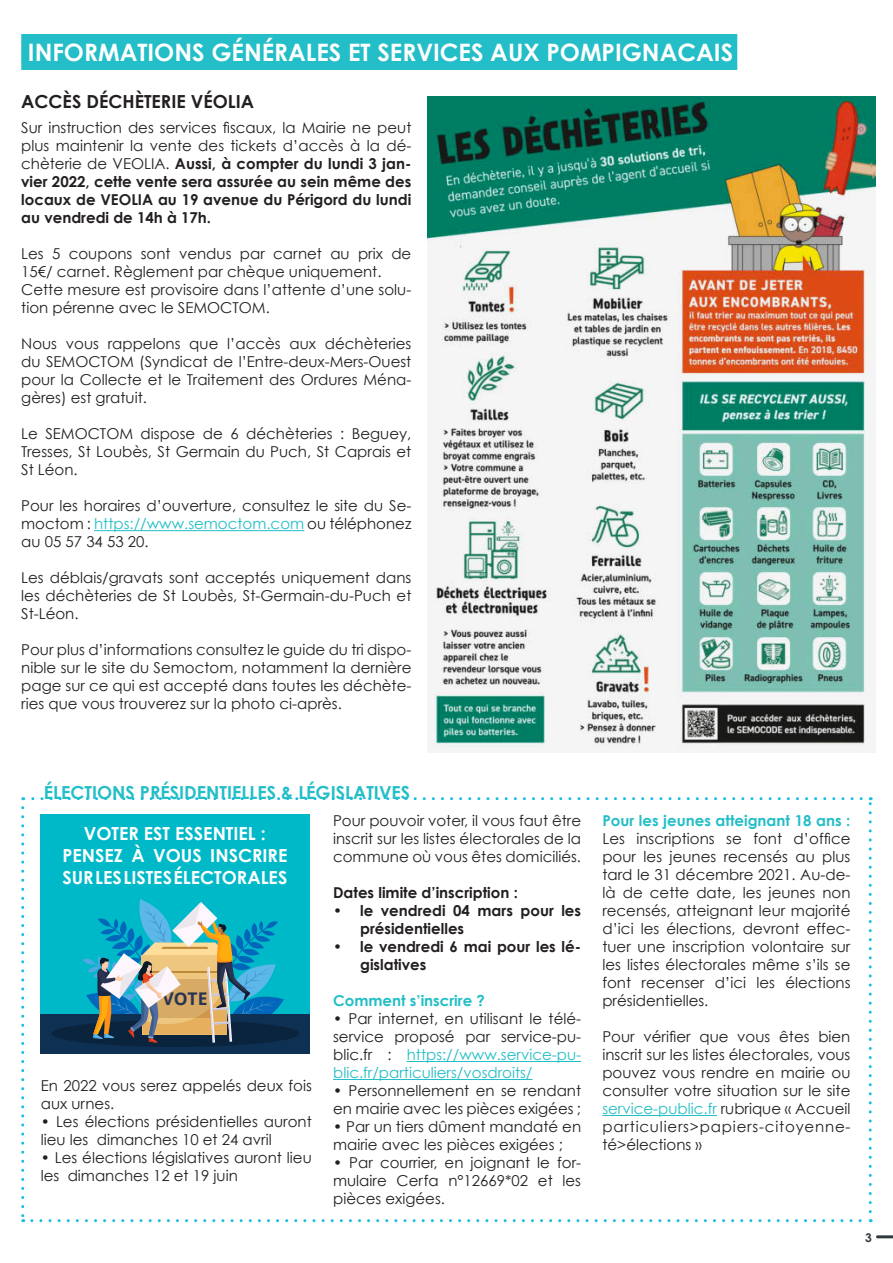
<style>
.page{position:relative;width:893px;height:1263px;background:#fff}
.page>*{position:absolute;margin:0;border:0;box-sizing:border-box;transform-origin:0 0}
.t1{font:700 24px "Century Gothic";color:#fff}
.t2{font:700 18px/21.6px "Century Gothic";color:#fff;text-align:center}
.t3{font:700 18px "Century Gothic";color:#23bec7}
.t4{font:700 18px "Century Gothic";color:#231f20}
.t5{font:700 17.55px "Open Sans";color:#2a3553}
.t6{font:15px/18px "Century Gothic";color:#231f20;text-align:justify}
.t7{font:700 15px/18px "Century Gothic";color:#231f20}
.t8{font:700 15px "Century Gothic";color:#23bec7}
.t9{font:700 12px "Century Gothic";color:#303b3d}
.s1{font-weight:400}
.s2{color:#23bec7}
</style>
<div class="page">
<hr style="left:877px;top:1235px;width:16px;height:3px;background:#303b3d">
<div style="left:21px;top:34px;width:716px;height:36px;background:#23bec7"></div>
<svg style="left:21px;top:808px;width:3px;height:414px"></svg>
<svg style="left:32px;top:1219px;width:839px;height:3px"></svg>
<svg style="left:869px;top:797px;width:3px;height:415px"></svg>
<svg style="left:23px;top:797px;width:838px;height:3px"></svg>
<div style="left:41px;top:815px;width:269px;height:239px;background:#00b9c8"></div>
<div style="left:41px;top:1015px;width:269px;height:39px;background:#0e3153"></div>
<div style="left:52px;top:1020px;width:247px;height:27px;background:#0a243e;border-radius:50%"></div>
<svg style="left:82px;top:899px;width:202px;height:144px"></svg>
<img style="left:428px;top:97px;width:447px;height:650px">
<hr style="left:407px;top:1061px;width:174px;height:1px;background:#23bec7">
<hr style="left:333px;top:1079px;width:199px;height:1px;background:#23bec7">
<hr style="left:602px;top:1115px;width:115px;height:1px;background:#23bec7">
<hr style="left:94px;top:530px;width:210px;height:1px;background:#23bec7">
<h1 class="t1" style="left:28px;top:42px;width:707px">INFORMATIONS GÉNÉRALES ET SERVICES AUX POMPIGNACAIS</h1>
<p class="t4" style="left:21px;top:93px;width:234px">ACCÈS DÉCHÈTERIE VÉOLIA</p>
<p class="t7" style="left:21px;top:120px;width:392px;text-align:justify"><span class="s1">Sur instruction des services fiscaux, la Mairie ne peut plus maintenir la vente des tickets d’accès à la dé&shy;chèterie de VEOLIA.</span> Aussi, à compter du lundi 3 jan&shy;vier 2022, cette vente sera assurée au sein même des locaux de VEOLIA au 19 avenue du Périgord du lundi au vendredi de 14h à 17h.</p>
<p class="t6" style="left:21px;top:245px;width:392px;text-align:left">Les 5 coupons sont vendus par carnet au prix de 15€/ carnet. Règlement par chèque uniquement.<br>Cette mesure est provisoire dans l’attente d’une solu&shy;tion pérenne avec le SEMOCTOM.</p>
<p class="t6" style="left:21px;top:335px;width:392px">Nous vous rappelons que l’accès aux déchèteries du SEMOCTOM (Syndicat de l’Entre-deux-Mers-Ouest pour la Collecte et le Traitement des Ordures Ména&shy;gères) est gratuit.</p>
<p class="t6" style="left:21px;top:425px;width:392px">Le SEMOCTOM dispose de 6 déchèteries : Beguey, Tresses, St Loubès, St Germain du Puch, St Caprais et St Léon.</p>
<p class="t6" style="left:21px;top:497px;width:392px">Pour les horaires d’ouverture, consultez le site du Se&shy;moctom : <span class="s2">https://www.semoctom.com</span> ou téléphonez au 05 57 34 53 20.</p>
<p class="t6" style="left:21px;top:569px;width:392px">Les déblais/gravats sont acceptés uniquement dans les déchèteries de St Loubès, St-Germain-du-Puch et St-Léon.</p>
<p class="t6" style="left:21px;top:641px;width:392px">Pour plus d’informations consultez le guide du tri dispo&shy;nible sur le site du Semoctom, notamment la dernière page sur ce qui est accepté dans toutes les déchète&shy;ries que vous trouverez sur la photo ci-après.</p>
<p class="t3" style="left:44px;top:784px;width:368px">ÉLECTIONS PRÉSIDENTIELLES &amp; LÉGISLATIVES</p>
<p class="t2" style="left:62px;top:824px;width:227px">VOTER EST ESSENTIEL :<br>PENSEZ À VOUS INSCRIRE<br>SUR LES LISTES ÉLECTORALES</p>
<p class="t5" style="left:162px;top:989px;width:47px">VOTE</p>
<p class="t6" style="left:41px;top:1076px;width:272px">En 2022 vous serez appelés deux fois aux urnes.</p>
<p class="t6" style="left:41px;top:1112px;width:273px">• Les élections présidentielles auront lieu les dimanches 10 et 24 avril</p>
<p class="t6" style="left:41px;top:1148px;width:272px">• Les élections législatives auront lieu les dimanches 12 et 19 juin</p>
<p class="t6" style="left:333px;top:811px;width:250px">Pour pouvoir voter, il vous faut être inscrit sur les listes électorales de la commune où vous êtes domiciliés.</p>
<p class="t7" style="left:333px;top:884px;width:186px">Dates limite d’inscription :</p>
<p class="t7" style="left:360px;top:902px;width:223px;text-indent:-27px">• le vendredi 04 mars pour les présidentielles</p>
<p class="t7" style="left:360px;top:938px;width:223px;text-indent:-27px">• le vendredi 6 mai pour les lé&shy;gislatives</p>
<p class="t8" style="left:333px;top:994px;width:153px">Comment s’inscrire ?</p>
<p class="t6" style="left:333px;top:1011px;width:250px">• Par internet, en utilisant le télé&shy;service proposé par service-pu&shy;blic.fr : <span class="s2">https://www.service-pu&shy;blic.fr/particuliers/vosdroits/</span></p>
<p class="t6" style="left:333px;top:1083px;width:250px">• Personnellement en se rendant en mairie avec les pièces exigées ;</p>
<p class="t6" style="left:333px;top:1117px;width:250px">• Par un tiers dûment mandaté en mairie avec les pièces exigées ;</p>
<p class="t6" style="left:333px;top:1155px;width:250px">• Par courrier, en joignant le for&shy;mulaire Cerfa n°12669*02 et les pièces exigées.</p>
<p class="t8" style="left:602px;top:814px;width:250px">Pour les jeunes atteignant 18 ans :</p>
<p class="t6" style="left:602px;top:829px;width:250px">Les inscriptions se font d’office pour les jeunes recensés au plus tard le 31 décembre 2021. Au-de&shy;là de cette date, les jeunes non recensés, atteignant leur majorité d’ici les élections, devront effec&shy;tuer une inscription volontaire sur les listes électorales même s’ils se font recenser d’ici les élections présidentielles.</p>
<p class="t6" style="left:602px;top:1027px;width:250px">Pour vérifier que vous êtes bien inscrit sur les listes électorales, vous pouvez vous rendre en mairie ou consulter votre situation sur le site <span class="s2">service-public.fr</span> rubrique « Accueil particuliers&gt;papiers-citoyenne&shy;té&gt;élections »</p>
<p class="t9" style="left:865px;top:1232px;width:8px">3</p>
</div>
